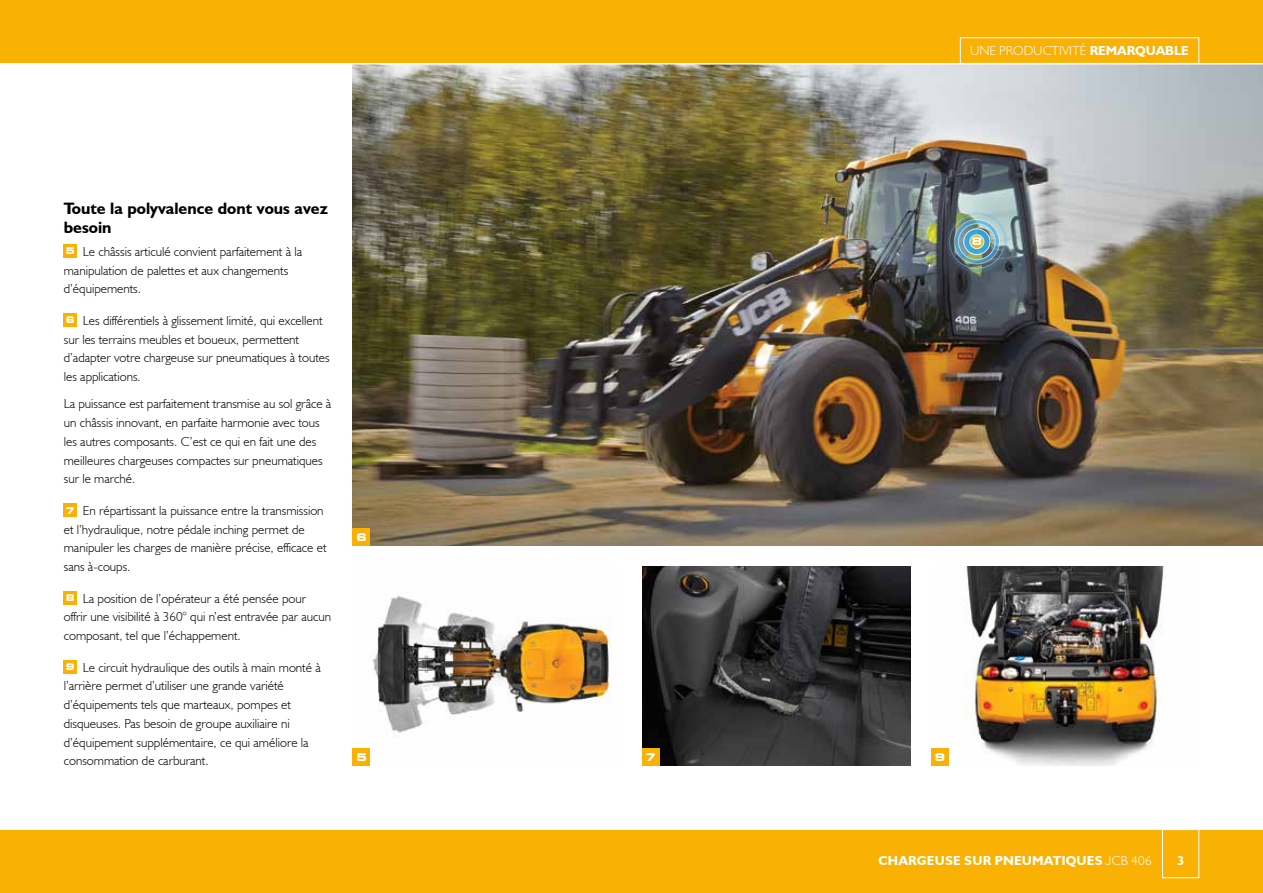
<style>
.page{position:relative;width:1263px;height:893px;background:#fff}
.page>*{position:absolute;margin:0;border:0;box-sizing:border-box;transform-origin:0 0}
.t1{font:700 16.5px/18.8px "JCB Euro";color:#000}
.t2{font:300 13.2px/18.8px "JCB Euro";color:#000}
.t3{font:700 13.2px "JCB Euro";letter-spacing:.02em;color:#fff}
.t4{font:300 13.2px "JCB Euro";color:#fff}
.t5{font:700 expanded 10.5px "Square 721 BT";color:#fff}
.s1{font-family:"Square 721 BT";font-weight:700;font-stretch:expanded;font-size:9.15px;color:#fff}
.s2{font-weight:700}
.s3{font-weight:300}
</style>
<div class="page">
<img style="left:353px;top:65px;width:910px;height:481px">
<img style="left:372px;top:595px;width:239px;height:140px">
<div style="left:353px;top:748px;width:17px;height:17px;background:#f9b104"></div>
<div style="left:353px;top:529px;width:17px;height:17px;background:#f9b104"></div>
<div style="left:64px;top:245px;width:13px;height:13px;background:#f9b104"></div>
<div style="left:64px;top:314px;width:13px;height:13px;background:#f9b104"></div>
<div style="left:64px;top:504px;width:13px;height:13px;background:#f9b104"></div>
<div style="left:64px;top:591px;width:13px;height:13px;background:#f9b104"></div>
<div style="left:64px;top:660px;width:13px;height:14px;background:#f9b104"></div>
<img style="left:948px;top:567px;width:217px;height:198px">
<img style="left:642px;top:567px;width:268px;height:198px">
<div style="left:931px;top:748px;width:17px;height:17px;background:#f9b104"></div>
<div style="left:642px;top:748px;width:17px;height:17px;background:#f9b104"></div>
<img style="left:945px;top:210px;width:64px;height:63px">
<div style="left:0;top:829px;width:1263px;height:64px;background:#f9b104"></div>
<div style="left:1162px;top:829px;width:37px;height:49px;border:1px solid #fff"></div>
<hr style="left:0;top:828px;width:1263px;height:2px;background:#fff">
<div style="left:0;top:0;width:1263px;height:64px;background:#f9b104"></div>
<hr style="left:0;top:63px;width:1263px;height:2px;background:#fff">
<div style="left:960px;top:37px;width:239px;height:27px;border:1px solid #fff"></div>
<p class="t1" style="left:64px;top:199px;width:266px">Toute la polyvalence dont vous avez besoin</p>
<p class="t2" style="left:64px;top:242px;width:240px"><span class="s1">5</span> Le châssis articulé convient parfaitement à la manipulation de palettes et aux changements d’équipements.</p>
<p class="t2" style="left:64px;top:311px;width:267px"><span class="s1">6</span> Les différentiels à glissement limité, qui excellent sur les terrains meubles et boueux, permettent d’adapter votre chargeuse sur pneumatiques à toutes les applications.</p>
<p class="t2" style="left:64px;top:394px;width:269px">La puissance est parfaitement transmise au sol grâce à un châssis innovant, en parfaite harmonie avec tous les autres composants. C’est ce qui en fait une des meilleures chargeuses compactes sur pneumatiques sur le marché.</p>
<p class="t2" style="left:64px;top:501px;width:264px"><span class="s1">7</span> En répartissant la puissance entre la transmission et l’hydraulique, notre pédale inching permet de manipuler les charges de manière précise, efficace et sans à‑coups.</p>
<p class="t2" style="left:64px;top:588px;width:269px"><span class="s1">8</span> La position de l’opérateur a été pensée pour<br>offrir une visibilité à 360° qui n’est entravée par aucun composant, tel que l’échappement.</p>
<p class="t2" style="left:64px;top:657px;width:258px"><span class="s1">9</span> Le circuit hydraulique des outils à main monté à l’arrière permet d’utiliser une grande variété d’équipements tels que marteaux, pompes et disqueuses. Pas besoin de groupe auxiliaire ni d’équipement supplémentaire, ce qui améliore la consommation de carburant.</p>
<p class="t5" style="left:356px;top:531px;width:12px">6</p>
<p class="t5" style="left:356px;top:751px;width:12px">5</p>
<p class="t4" style="left:970px;top:42px;width:220px">UNE PRODUCTIVITÉ <span class="s2">REMARQUABLE</span></p>
<p class="t5" style="left:972px;top:235px;width:12px">8</p>
<p class="t5" style="left:645px;top:751px;width:12px">7</p>
<p class="t5" style="left:935px;top:751px;width:12px">9</p>
<p class="t3" style="left:878px;top:852px;width:275px">CHARGEUSE SUR PNEUMATIQUES <span class="s3">JCB 406</span></p>
<p class="t3" style="left:1177px;top:852px;width:9px">3</p>
</div>
